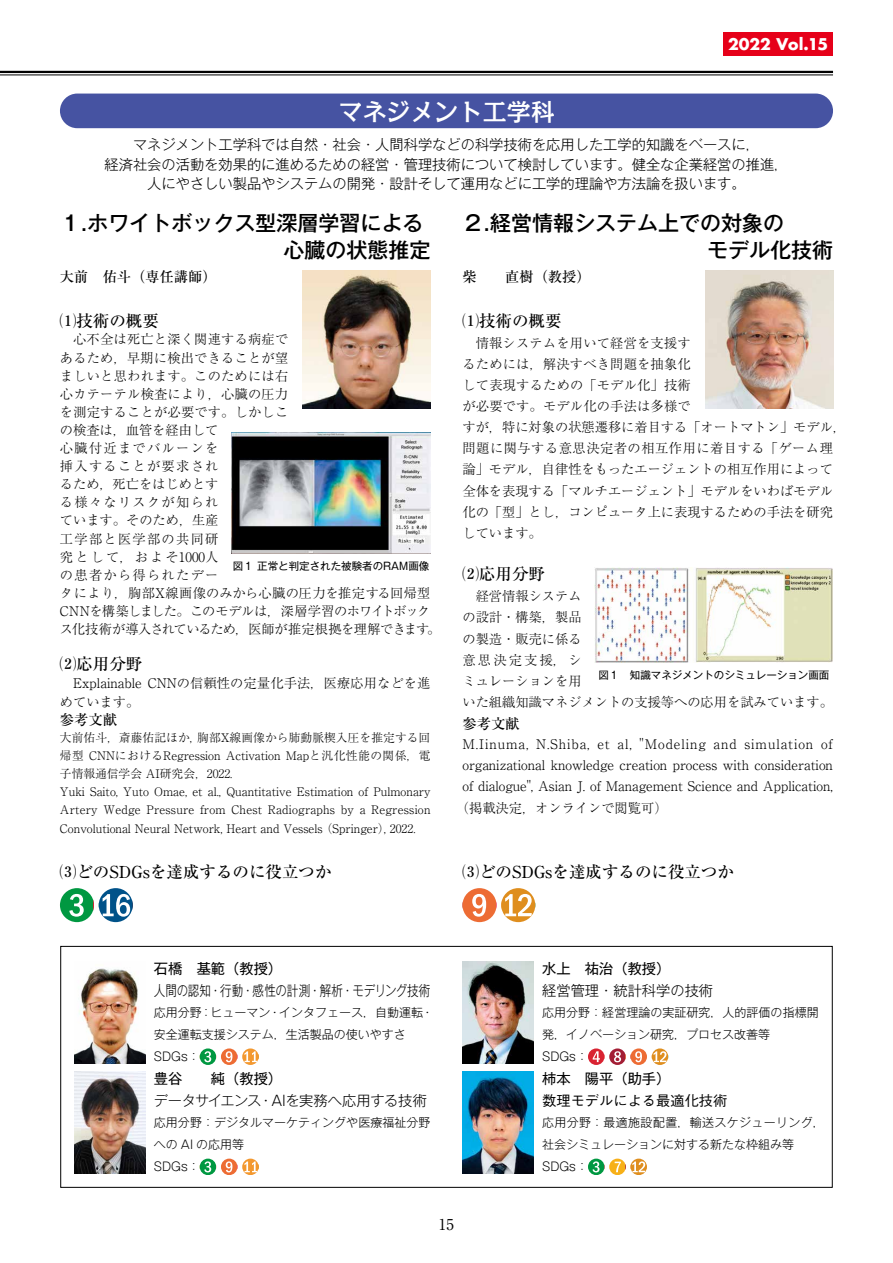
<style>
.page{position:relative;width:893px;height:1263px;background:#fff}
.page>*{position:absolute;margin:0;border:0;box-sizing:border-box;transform-origin:0 0}
.t1{font:500 24px "Kakumin Pro";color:#fff}
.t2{font:500 21px/27px "Gothic MB101 Pr 5";color:#000}
.t3{font:500 16.5px "Ryumin Pr 5";color:#000}
.t4{font:700 15.75px "Futura";color:#fff}
.t5{font:15px "Ryumin Pr 5";color:#000}
.t6{font:300 14.25px/19.5px "Gothic MB101 Pr 5";color:#000;text-align:center}
.t7{font:14.25px "Gothic MB101 Pr 5";color:#000}
.t8{font:500 14.25px "Ryumin Pr 5";color:#000}
.t9{font:300 14.25px "Gothic MB101 Pr 5";color:#000;scale:.81 1}
.t10{font:300 14.25px "Gothic MB101 Pr 5";letter-spacing:-.025em;color:#000}
.t11{font:500 14.25px "Gothic BBB Pr 5";color:#000}
.t12{font:300 13.2px/18.1px "Ryumin Pr 5";color:#000}
.t13{font:300 13.2px "Ryumin Pr 5";letter-spacing:.07em;color:#000}
.t14{font:300 12px/22px "Gothic MB101 Pr 5";color:#000}
.t15{font:300 11.7px/18.1px "Ryumin Pr 5";color:#000}
.t16{font:10.5px "Gothic MB101 Pr 5";color:#000}
</style>
<div class="page">
<div style="left:60px;top:888px;width:34px;height:34px;background:#009841;border-radius:17px"></div>
<svg style="left:69px;top:894px;width:15px;height:23px"></svg>
<hr style="left:94px;top:888px;width:1px;height:34px;background:#d92332">
<svg style="left:99px;top:888px;width:34px;height:34px"></svg>
<svg style="left:103px;top:894px;width:27px;height:23px"></svg>
<hr style="left:133px;top:888px;width:1px;height:34px;background:#153461">
<div style="left:60px;top:946px;width:773px;height:242px;border:1px solid #000"></div>
<svg style="left:200px;top:1048px;width:16px;height:17px"></svg>
<svg style="left:204px;top:1048px;width:13px;height:17px"></svg>
<svg style="left:221px;top:1048px;width:16px;height:17px"></svg>
<svg style="left:226px;top:1048px;width:12px;height:17px"></svg>
<svg style="left:242px;top:1048px;width:17px;height:17px"></svg>
<svg style="left:244px;top:1048px;width:15px;height:17px"></svg>
<div style="left:60px;top:94px;width:773px;height:34px;background:#4653a2;border-radius:17px"></div>
<img style="left:74px;top:968px;width:71px;height:96px">
<svg style="left:588px;top:1048px;width:16px;height:17px"></svg>
<svg style="left:593px;top:1048px;width:12px;height:17px"></svg>
<svg style="left:609px;top:1048px;width:17px;height:17px"></svg>
<svg style="left:614px;top:1048px;width:12px;height:17px"></svg>
<svg style="left:630px;top:1048px;width:17px;height:17px"></svg>
<svg style="left:635px;top:1048px;width:12px;height:17px"></svg>
<svg style="left:652px;top:1048px;width:16px;height:17px"></svg>
<svg style="left:654px;top:1048px;width:15px;height:17px"></svg>
<svg style="left:588px;top:1158px;width:16px;height:17px"></svg>
<svg style="left:592px;top:1158px;width:13px;height:17px"></svg>
<svg style="left:609px;top:1158px;width:17px;height:17px"></svg>
<svg style="left:615px;top:1158px;width:32px;height:17px"></svg>
<img style="left:462px;top:961px;width:72px;height:103px">
<img style="left:462px;top:1071px;width:72px;height:103px">
<img style="left:302px;top:270px;width:128px;height:139px">
<img style="left:705px;top:270px;width:128px;height:139px">
<div style="left:462px;top:888px;width:34px;height:34px;background:#ed6c34;border-radius:17px"></div>
<svg style="left:472px;top:894px;width:14px;height:23px"></svg>
<hr style="left:496px;top:888px;width:1px;height:34px;background:#e62d81">
<svg style="left:501px;top:888px;width:34px;height:34px"></svg>
<svg style="left:505px;top:894px;width:27px;height:22px"></svg>
<hr style="left:535px;top:888px;width:1px;height:34px;background:#0c783a">
<svg style="left:200px;top:1158px;width:16px;height:17px"></svg>
<svg style="left:204px;top:1158px;width:13px;height:17px"></svg>
<svg style="left:221px;top:1158px;width:16px;height:17px"></svg>
<svg style="left:226px;top:1158px;width:12px;height:17px"></svg>
<svg style="left:242px;top:1158px;width:17px;height:17px"></svg>
<svg style="left:244px;top:1158px;width:15px;height:17px"></svg>
<img style="left:74px;top:1071px;width:71px;height:103px">
<img style="left:232px;top:432px;width:198px;height:122px">
<img style="left:595px;top:568px;width:238px;height:94px">
<hr style="left:0;top:71px;width:833px;height:2px;background:#000">
<hr style="left:0;top:75px;width:833px;height:1px;background:#000">
<div style="left:723px;top:32px;width:110px;height:24px;background:#e60019"></div>
<p class="t4" style="left:728px;top:33px;width:102px">2022 Vol.15</p>
<h1 class="t1" style="left:339px;top:93px;width:217px">マネジメント工学科</h1>
<p class="t6" style="left:105px;top:134px;width:685px">マネジメント工学科では自然・社会・人間科学などの科学技術を応用した工学的知識をベースに，<br>経済社会の活動を効果的に進めるための経営・管理技術について検討しています。健全な企業経営の推進，人にやさしい製品やシステムの開発・設計そして運用などに工学的理論や方法論を扱います。</p>
<h2 class="t2" style="left:283px;top:208px;width:148px;text-indent:-224px">１.ホワイトボックス型深層学習による心臓の状態推定</h2>
<p class="t8" style="left:60px;top:266px;width:158px">大前　佑斗（専任講師）</p>
<p class="t3" style="left:60px;top:307px;width:101px">⑴技術の概要</p>
<p class="t12" style="left:60px;top:329px;width:382px;text-indent:13px">心不全は死亡と深く関連する病症で<br>あるため，早期に検出できることが望<br>ましいと思われます。このためには右<br>心カテーテル検査により，心臓の圧力<br>を測定することが必要です。しかしこ<br>の検査は，血管を経由して<br>心臓付近までバルーンを<br>挿入することが要求され<br>るため，死亡をはじめとす<br>る様々なリスクが知られ<br>ています。そのため，生産<br>工学部と医学部の共同研<br>究として，およそ1000人<br>の患者から得られたデー<br>タにより，胸部X線画像のみから心臓の圧力を推定する回帰型<br>CNNを構築しました。このモデルは，深層学習のホワイトボックス化技術が導入されているため，医師が推定根拠を理解できます。</p>
<p class="t3" style="left:60px;top:651px;width:84px">⑵応用分野</p>
<p class="t12" style="left:60px;top:673px;width:372px;text-indent:13px">Explainable CNNの信頼性の定量化手法，医療応用などを進めています。</p>
<p class="t8" style="left:60px;top:709px;width:59px">参考文献</p>
<p class="t15" style="left:60px;top:728px;width:372px">大前佑斗，斎藤佑記ほか, 胸部X線画像から肺動脈楔入圧を推定する回帰型 CNNにおけるRegression Activation Mapと汎化性能の関係，電子情報通信学会 AI研究会，2022.<br>Yuki Saito, Yuto Omae, et al., Quantitative Estimation of Pulmonary Artery Wedge Pressure from Chest Radiographs by a Regression Convolutional Neural Network, Heart and Vessels （Springer）, 2022.</p>
<p class="t16" style="left:233px;top:557px;width:198px">図１ 正常と判定された被験者のRAM画像</p>
<p class="t3" style="left:60px;top:859px;width:273px">⑶どのSDGsを達成するのに役立つか</p>
<h2 class="t2" style="left:707px;top:208px;width:127px;text-indent:-245px">２.経営情報システム上での対象の<br>モデル化技術</h2>
<p class="t8" style="left:462px;top:266px;width:130px">柴　　直樹（教授）</p>
<p class="t3" style="left:462px;top:307px;width:101px">⑴技術の概要</p>
<p class="t12" style="left:462px;top:331px;width:385px;line-height:21.1px;text-indent:13px">情報システムを用いて経営を支援す<br>るためには，解決すべき問題を抽象化<br>して表現するための「モデル化」技術<br>が必要です。モデル化の手法は多様で<br>すが，特に対象の状態遷移に着目する「オートマトン」モデル，問題に関与する意思決定者の相互作用に着目する「ゲーム理論」モデル，自律性をもったエージェントの相互作用によって全体を表現する「マルチエージェント」モデルをいわばモデル化の「型」とし，コンピュータ上に表現するための手法を研究しています。</p>
<p class="t3" style="left:462px;top:561px;width:84px">⑵応用分野</p>
<p class="t12" style="left:462px;top:585px;width:372px;line-height:21.1px;text-indent:13px">経営情報システム<br>の設計・構築，製品<br>の製造・販売に係る<br>意思決定支援，シ<br>ミュレーションを用<br>いた組織知識マネジメントの支援等への応用を試みています。</p>
<p class="t8" style="left:462px;top:712px;width:58px">参考文献</p>
<p class="t13" style="left:462px;top:734px;width:372px">M.Iinuma, N.Shiba, et al, "Modeling and simulation of</p>
<p class="t12" style="left:462px;top:755px;width:372px">organizational knowledge creation process with consideration</p>
<p class="t12" style="left:462px;top:776px;width:372px">of dialogue", Asian J. of Management Science and Application,</p>
<p class="t12" style="left:456px;top:798px;width:213px">（掲載決定，オンラインで閲覧可）</p>
<p class="t16" style="left:598px;top:666px;width:232px">図１　知識マネジメントのシミュレーション画面</p>
<p class="t3" style="left:462px;top:859px;width:273px">⑶どのSDGsを達成するのに役立つか</p>
<p class="t7" style="left:154px;top:957px;width:130px">石橋　基範（教授）</p>
<p class="t9" style="left:154px;top:979px;width:343px">人間の認知・行動・感性の計測・解析・モデリング技術</p>
<p class="t14" style="left:154px;top:1000px;width:281px">応用分野：ヒューマン・インタフェース，自動運転・安全運転支援システム，生活製品の使いやすさ<br>SDGs：</p>
<p class="t7" style="left:154px;top:1067px;width:130px">豊谷　　純（教授）</p>
<p class="t10" style="left:154px;top:1089px;width:275px">データサイエンス・AIを実務へ応用する技術</p>
<p class="t14" style="left:154px;top:1111px;width:278px">応用分野：デジタルマーケティングや医療福祉分野への AI の応用等<br>SDGs：</p>
<p class="t5" style="left:439px;top:1213px;width:16px">15</p>
<p class="t7" style="left:542px;top:957px;width:130px">水上　祐治（教授）</p>
<p class="t6" style="left:542px;top:979px;width:172px">経営管理・統計科学の技術</p>
<p class="t14" style="left:542px;top:1000px;width:278px">応用分野：経営理論の実証研究，人的評価の指標開発，イノベーション研究，プロセス改善等<br>SDGs：</p>
<p class="t7" style="left:542px;top:1067px;width:130px">柿本　陽平（助手）</p>
<p class="t11" style="left:542px;top:1089px;width:187px">数理モデルによる最適化技術</p>
<p class="t14" style="left:542px;top:1111px;width:284px">応用分野：最適施設配置，輸送スケジューリング，社会シミュレーションに対する新たな枠組み等<br>SDGs：</p>
</div>
